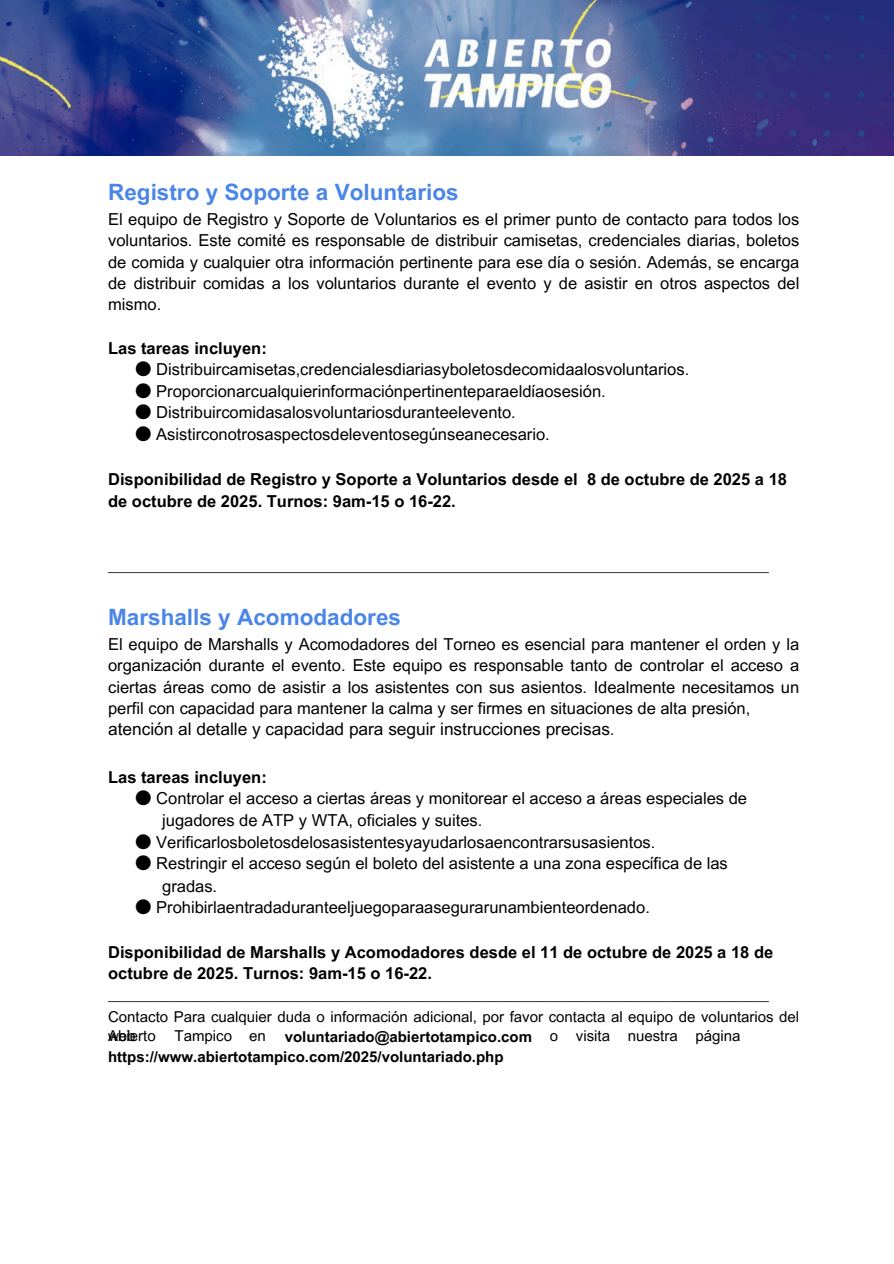
<style>
.page{position:relative;width:894px;height:1264px;background:#fff}
.page>*{position:absolute;margin:0;border:0;box-sizing:border-box;transform-origin:0 0}
.t1{font:700 22.5px "Arial MT Pro";color:#4a86e8}
.t2{font:17.25px "Arial MT Pro";color:#000}
.t3{font:16.5px/21.5px "Arial MT Pro";color:#000;text-align:justify}
.t4{font:700 16.5px/21.5px "Arial MT Pro";color:#000}
.t5{font:15px/19.2px "Arial MT Pro";color:#000}
.t6{font:700 15px "Arial MT Pro";color:#000}
.s1{font-family:"Noto Sans CJ Ksc"}
.s2{color:#101426}
</style>
<div class="page">
<img style="left:0;top:0;width:893px;height:155px">
<h1 class="t1" style="left:108px;top:184px;width:352px">Registro y Soporte a Voluntarios</h1>
<p class="t3" style="left:108px;top:210px;width:692px">El equipo de Registro y Soporte de Voluntarios es el primer punto de contacto para todos los voluntarios. Este comité es responsable de distribuir camisetas, credenciales diarias, boletos de comida y cualquier otra información pertinente para ese día o sesión. Además, se encarga de distribuir comidas a los voluntarios durante el evento y de asistir en otros aspectos del mismo.</p>
<p class="t4" style="left:108px;top:339px;width:160px">Las tareas incluyen:</p>
<p class="t3" style="left:135px;top:361px;width:555px"><span class="s1">●</span> Distribuircamisetas,credencialesdiariasyboletosdecomidaalosvoluntarios.</p>
<p class="t3" style="left:135px;top:382px;width:472px"><span class="s1">●</span> Proporcionarcualquierinformaciónpertinenteparaeldíaosesión.</p>
<p class="t3" style="left:135px;top:404px;width:382px"><span class="s1">●</span> Distribuircomidasalosvoluntariosduranteelevento.</p>
<p class="t3" style="left:135px;top:425px;width:416px"><span class="s1">●</span> Asistirconotrosaspectosdeleventosegúnseanecesario.</p>
<p class="t4" style="left:108px;top:471px;width:680px">Disponibilidad de Registro y Soporte a Voluntarios desde el 8 de octubre de 2025 a 18 de octubre de 2025. Turnos: 9am-15 o 16-22.</p>
<p class="t3" style="left:108px;top:557px;width:662px">________________________________________________________________________</p>
<p class="t1" style="left:108px;top:608px;width:294px">Marshalls y Acomodadores</p>
<p class="t3" style="left:108px;top:635px;width:692px">El equipo de Marshalls y Acomodadores del Torneo es esencial para mantener el orden y la organización durante el evento. Este equipo es responsable tanto de controlar el acceso a ciertas áreas como de asistir a los asistentes con sus asientos. Idealmente necesitamos un</p>
<h1 class="t3" style="left:108px;top:699px;width:643px">perfil con capacidad para mantener la calma y ser firmes en situaciones de alta presión,</h1>
<h1 class="t2" style="left:108px;top:722px;width:508px">atención al detalle y capacidad para seguir instrucciones precisas<span class="s2">.</span></h1>
<h1 class="t4" style="left:108px;top:768px;width:160px">Las tareas incluyen:</h1>
<h1 class="t3" style="left:135px;top:789px;width:613px"><span class="s1">●</span> Controlar el acceso a ciertas áreas y monitorear el acceso a áreas especiales de</h1>
<p class="t3" style="left:162px;top:811px;width:321px">jugadores de ATP y WTA, oficiales y suites.</p>
<p class="t3" style="left:135px;top:833px;width:521px"><span class="s1">●</span> Verificarlosboletosdelosasistentesyayudarlosaencontrarsusasientos.</p>
<p class="t3" style="left:162px;top:854px;width:567px;line-height:22.2px;text-indent:-27px"><span class="s1">●</span> Restringir el acceso según el boleto del asistente a una zona específica de las gradas.</p>
<p class="t3" style="left:135px;top:899px;width:516px"><span class="s1">●</span> Prohibirlaentradaduranteeljuegoparaasegurarunambienteordenado.</p>
<p class="t4" style="left:108px;top:943px;width:666px">Disponibilidad de Marshalls y Acomodadores desde el 11 de octubre de 2025 a 18 de octubre de 2025. Turnos: 9am-15 o 16-22.</p>
<p class="t3" style="left:108px;top:985px;width:662px">________________________________________________________________________</p>
<p class="t5" style="left:108px;top:1008px;width:692px">Contacto Para cualquier duda o información adicional, por favor contacta al equipo de voluntarios del web</p>
<p class="t5" style="left:108px;top:1028px;width:49px">Abierto</p>
<p class="t5" style="left:174px;top:1028px;width:59px">Tampico</p>
<p class="t5" style="left:249px;top:1028px;width:18px">en</p>
<h1 class="t6" style="left:284px;top:1031px;width:249px">voluntariado@abiertotampico.com</h1>
<p class="t5" style="left:549px;top:1028px;width:10px">o</p>
<p class="t5" style="left:575px;top:1028px;width:36px">visita</p>
<p class="t5" style="left:627px;top:1028px;width:52px">nuestra</p>
<p class="t5" style="left:695px;top:1028px;width:47px">página</p>
<h1 class="t6" style="left:108px;top:1050px;width:397px">https://www.abiertotampico.com/2025/voluntariado.php</h1>
</div>
